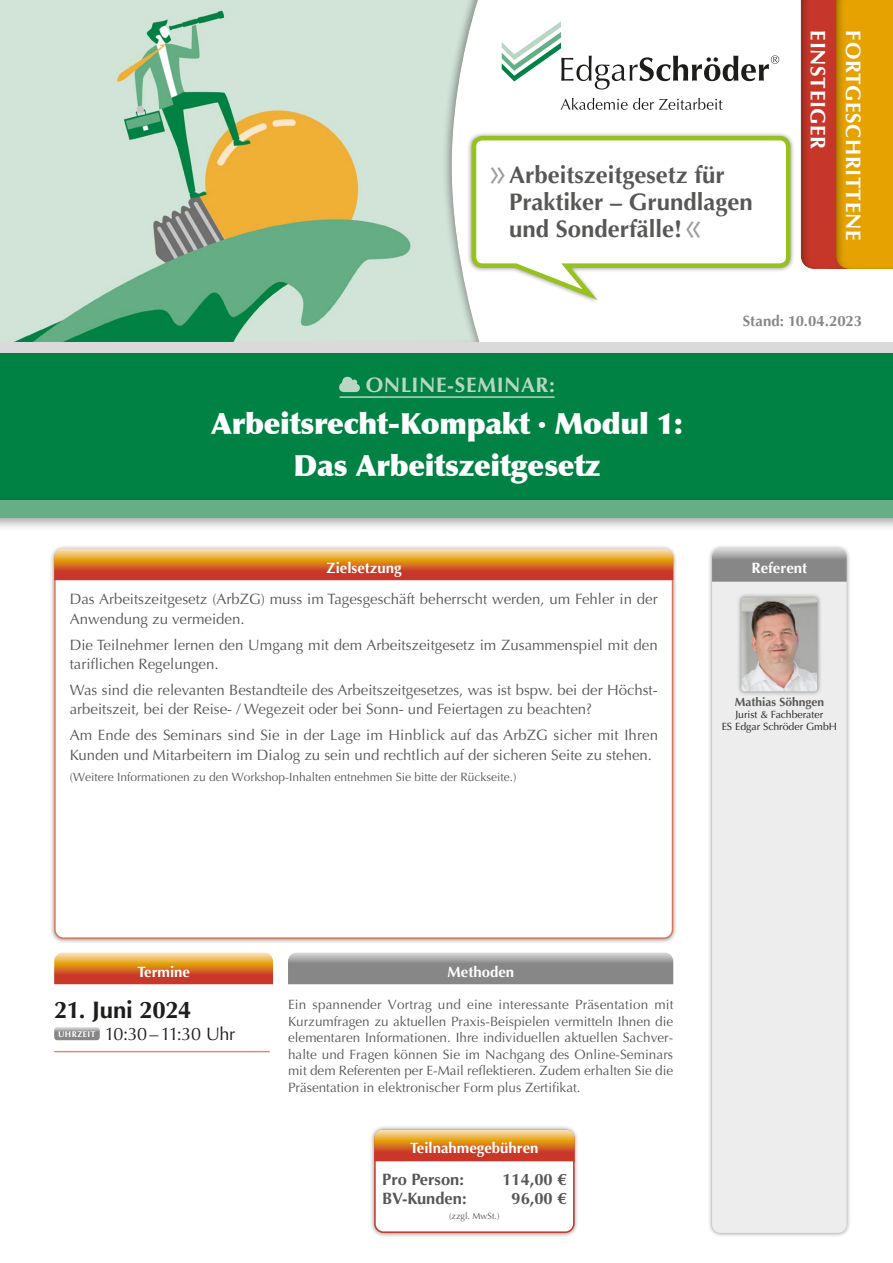
<style>
.page{position:relative;width:893px;height:1263px;background:#fff}
.page>*{position:absolute;margin:0;border:0;box-sizing:border-box;transform-origin:0 0}
.t1{font:900 29.25px/42px "Optima";letter-spacing:-.01em;color:#fff;text-align:center}
.t2{font:700 24px/27px "Optima";color:#575756}
.t3{font:700 24px "Optima";letter-spacing:-.015em;color:#1d1d1b}
.t4{font:700 21px "Optima";letter-spacing:.03em;color:#fff}
.t5{font:700 21px "Optima";letter-spacing:.025em;color:#b9d6c2}
.t6{font:18px "Optima";letter-spacing:-.035em;color:#1d1d1b}
.t7{font:700 16.5px "Optima";color:#575756}
.t8{font:15px/19.5px "Optima";color:#575756}
.t9{font:700 15px "Optima";color:#fff}
.t10{font:700 15px "Optima";letter-spacing:-.005em;color:#878787}
.t11{font:13.5px/16.5px "Optima";color:#575756;text-align:justify}
.t12{font:12px "Optima";color:#575756}
.t13{font:700 12px "Optima";color:#575756}
.t14{font:10.5px/12px "Optima";color:#1d1d1b;text-align:center}
.t15{font:9px "Optima";color:#575756}
.s1{font-weight:400;font-size:45px;color:#9d9d9d}
</style>
<div class="page">
<svg style="left:54px;top:952px;width:219px;height:32px"></svg>
<hr style="left:54px;top:1051px;width:216px;height:1px;background:#de8b72">
<svg style="left:54px;top:1027px;width:46px;height:13px"></svg>
<div style="left:707px;top:544px;width:144px;height:693px;background:#1d1d1b;opacity:.5"></div>
<div style="left:712px;top:549px;width:135px;height:684px;background:#ededed;border-radius:9px"></div>
<svg style="left:712px;top:549px;width:135px;height:33px"></svg>
<div style="left:49px;top:545px;width:629px;height:399px;background:#1d1d1b;opacity:.5"></div>
<div style="left:55px;top:550px;width:617px;height:388px;background:#fff;border-radius:9px"></div>
<svg style="left:54px;top:549px;width:619px;height:31px"></svg>
<svg style="left:288px;top:952px;width:385px;height:32px"></svg>
<div style="left:369px;top:1125px;width:210px;height:113px;background:#1d1d1b;opacity:.5"></div>
<div style="left:375px;top:1130px;width:199px;height:102px;background:#fff;border-radius:9px"></div>
<div style="left:374px;top:1129px;width:201px;height:104px;border:2px solid #c73729;border-radius:9px"></div>
<svg style="left:374px;top:1129px;width:201px;height:32px"></svg>
<div style="left:737px;top:593px;width:85px;height:103px;background:#1d1d1b;opacity:.5"></div>
<img style="left:741px;top:597px;width:76px;height:94px">
<div style="left:0;top:342px;width:893px;height:159px;background:#008244"></div>
<div style="left:0;top:0;width:482px;height:352px;background:#1d1d1b;opacity:.4"></div>
<hr style="left:340px;top:396px;width:215px;height:2px;background:#b9d6c2">
<svg style="left:339px;top:377px;width:21px;height:15px"></svg>
<div style="left:467px;top:131px;width:328px;height:173px;background:#f3f3f3"></div>
<svg style="left:469px;top:134px;width:324px;height:171px"></svg>
<svg style="left:502px;top:21px;width:277px;height:69px"></svg>
<svg style="left:561px;top:98px;width:162px;height:12px"></svg>
<div style="left:0;top:495px;width:893px;height:36px;background:#1d1d1b;opacity:.4"></div>
<div style="left:0;top:500px;width:893px;height:17px;background:#65ae86"></div>
<div style="left:0;top:342px;width:893px;height:11px;background:#dadada"></div>
<svg style="left:801px;top:0;width:34px;height:269px"></svg>
<div style="left:835px;top:0;width:58px;height:270px;background:#1d1d1b;opacity:.4"></div>
<h2 class="t2" style="left:509px;top:161px;width:245px;text-indent:-22px"><span class="s1">»</span>Arbeitszeitgesetz für<br>Praktiker – Grundlagen und Sonderfälle!<span class="s1">«</span></h2>
<h3 class="t4" style="left:830px;top:30px;width:120px;rotate:90deg">EINSTEIGER</h3>
<h3 class="t4" style="left:865px;top:30px;width:211px;rotate:90deg">FORTGESCHRITTENE</h3>
<h3 class="t4" style="left:859px;top:30px;width:120px;rotate:90deg">EINSTEIGER</h3>
<h3 class="t5" style="left:366px;top:373px;width:191px">ONLINE-SEMINAR:</h3>
<h1 class="t1" style="left:211px;top:403px;width:474px">Arbeitsrecht-Kompakt · Modul 1:<br>Das Arbeitszeitgesetz</h1>
<p class="t9" style="left:327px;top:559px;width:77px">Zielsetzung</p>
<p class="t8" style="left:70px;top:589px;width:590px">Das Arbeitszeitgesetz (ArbZG) muss im Tagesgeschäft beherrscht werden, um Fehler in der<br>Anwendung zu vermeiden.</p>
<p class="t8" style="left:70px;top:635px;width:590px">Die Teilnehmer lernen den Umgang mit dem Arbeitszeitgesetz im Zusammenspiel mit den tariflichen Regelungen.</p>
<p class="t8" style="left:70px;top:680px;width:590px">Was sind die relevanten Bestandteile des Arbeitszeitgesetzes, was ist bspw. bei der Höchst&shy;arbeitszeit, bei der Reise- / Wegezeit oder bei Sonn- und Feiertagen zu beachten?</p>
<p class="t8" style="left:70px;top:726px;width:590px">Am Ende des Seminars sind Sie in der Lage im Hinblick auf das ArbZG sicher mit Ihren<br>Kunden und Mitarbeitern im Dialog zu sein und rechtlich auf der sicheren Seite zu stehen.</p>
<p class="t12" style="left:70px;top:769px;width:448px">(Weitere Informationen zu den Workshop-Inhalten entnehmen Sie bitte der Rückseite.)</p>
<p class="t10" style="left:743px;top:312px;width:121px">Stand: 10.04.2023</p>
<p class="t9" style="left:752px;top:559px;width:57px">Referent</p>
<p class="t13" style="left:735px;top:695px;width:91px">Mathias Söhngen</p>
<p class="t14" style="left:722px;top:708px;width:117px">Jurist &amp; Fachberater<br>ES Edgar Schröder GmbH</p>
<p class="t9" style="left:137px;top:963px;width:54px">Termine</p>
<h2 class="t3" style="left:54px;top:996px;width:139px">21. Juni 2024</h2>
<p class="t6" style="left:58px;top:1024px;width:178px"><sup>UHRZEIT</sup> 10:30–11:30 Uhr</p>
<p class="t9" style="left:448px;top:963px;width:68px">Methoden</p>
<p class="t11" style="left:288px;top:996px;width:387px">Ein spannender Vortrag und eine interessante Präsentation mit Kurzumfragen zu aktuellen Praxis-Beispielen vermitteln Ihnen die elementaren Informationen. Ihre individuellen aktuellen Sachver&shy;halte und Fragen können Sie im Nachgang des Online-Seminars mit dem Referenten per E-Mail reflektieren. Zudem erhalten Sie die Präsentation in elektronischer Form plus Zertifikat.</p>
<p class="t9" style="left:410px;top:1139px;width:130px">Teilnahmegebühren</p>
<p class="t7" style="left:382px;top:1169px;width:83px">Pro Person:</p>
<p class="t7" style="left:502px;top:1169px;width:66px">114,00 €</p>
<p class="t7" style="left:382px;top:1189px;width:86px">BV-Kunden:</p>
<p class="t7" style="left:511px;top:1189px;width:57px">96,00 €</p>
<p class="t15" style="left:449px;top:1211px;width:52px">(zzgl. MwSt.)</p>
</div>
